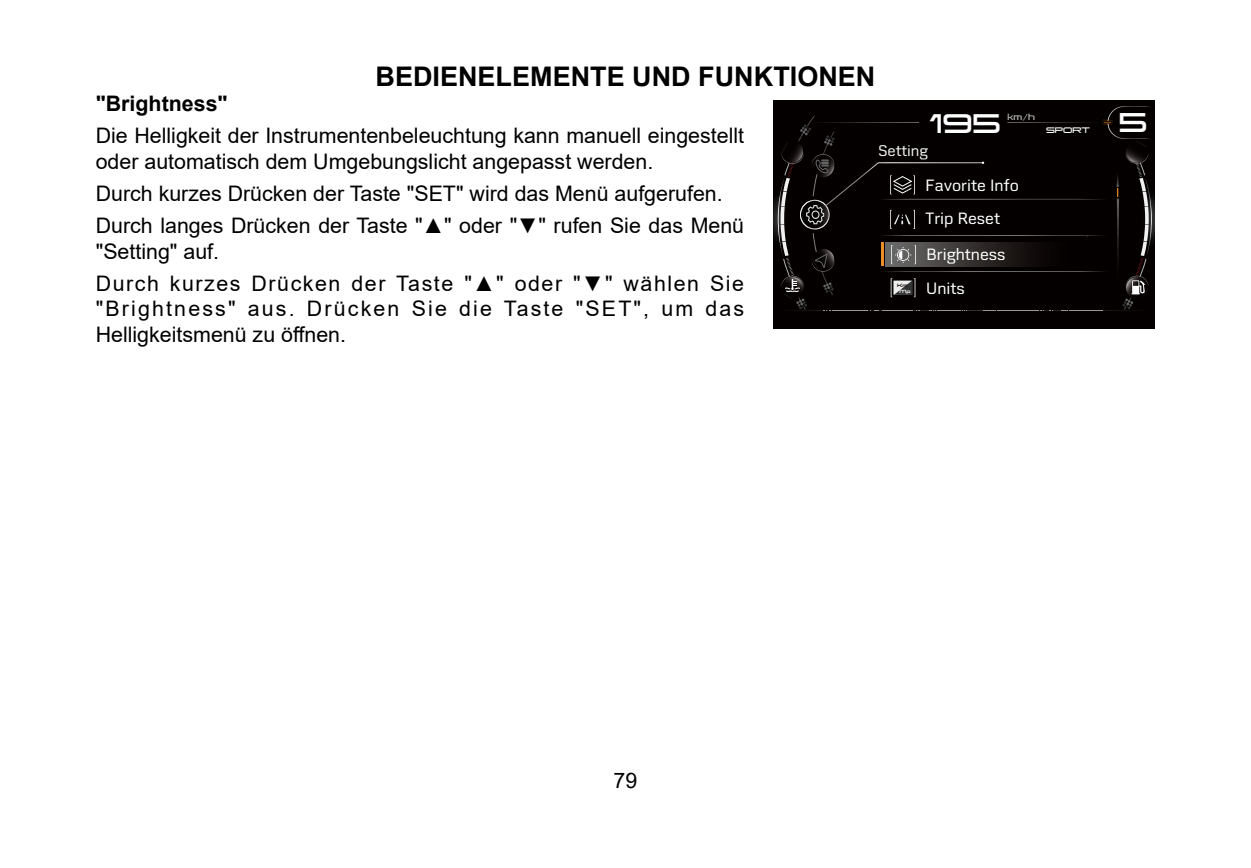
<style>
.page{position:relative;width:1251px;height:868px;background:#fff}
.page>*{position:absolute;margin:0;border:0;box-sizing:border-box;transform-origin:0 0}
.t1{font:700 27px "Arial";color:#000}
.t2{font:23.62px "Korataki W01";color:#fff}
.t3{font:21.38px/25.7px "Arial";color:#000}
.t4{font:21.38px/25.7px "Arial";letter-spacing:.1em;color:#000}
.t5{font:21.38px/31.9px "Arial";letter-spacing:.07em;color:#000}
.t6{font:700 21.38px "Arial";color:#000}
.t7{font:17.1px/33.3px "CFMOT Ofont";color:#fff}
.t8{font:16.2px "CFMOT Ofont";color:#f1f1f1}
.t9{font:7.65px "Korataki W01";color:#b2b2b2}
.t10{font:6.98px "Korataki W01";color:#fff}
.t11{font:4.73px "Controller Ext Five";color:#231815;scale:.94 1}
.t12{font:4.5px "Controller Ext Five";color:#efeeef;scale:.96 1}
</style>
<div class="page">
<div style="left:773px;top:100px;width:381px;height:229px;background:#040000"></div>
<img style="left:1151px;top:197px;width:3px;height:44px">
<img style="left:773px;top:197px;width:4px;height:43px">
<svg style="left:777px;top:106px;width:374px;height:205px"></svg>
<p class="t1" style="left:375px;top:57px;width:501px">BEDIENELEMENTE UND FUNKTIONEN</p>
<p class="t6" style="left:96px;top:89px;width:133px">"Brightness"</p>
<p class="t3" style="left:96px;top:123px;width:649px">Die Helligkeit der Instrumentenbeleuchtung kann manuell eingestellt oder automatisch dem Umgebungslicht angepasst werden.</p>
<p class="t3" style="left:96px;top:177px;width:650px;line-height:31.9px">Durch kurzes Drücken der Taste "SET" wird das Menü aufgerufen.<br>Durch langes Drücken der Taste "▲" oder "▼" rufen Sie das Menü</p>
<p class="t5" style="left:96px;top:235px;width:649px">"Setting" auf.<br>Durch kurzes Drücken der Taste "▲" oder "▼" wählen Sie</p>
<p class="t4" style="left:96px;top:296px;width:650px">"Brightness" aus. Drücken Sie die Taste "SET", um das<br>Helligkeitsmenü zu öffnen.</p>
<p class="t2" style="left:929px;top:109px;width:72px">195</p>
<p class="t9" style="left:1007px;top:112px;width:29px">km/h</p>
<p class="t8" style="left:878px;top:142px;width:51px">Setting</p>
<p class="t7" style="left:925px;top:169px;width:95px">Favorite Info<br>Trip Reset</p>
<p class="t7" style="left:925px;top:238px;width:81px">Brightness<br>Units</p>
<p class="t11" style="left:897px;top:282px;width:13px">Km</p>
<p class="t12" style="left:899px;top:288px;width:13px">Mp</p>
<p class="t10" style="left:1045px;top:126px;width:45px">SPORT</p>
<p class="t2" style="left:1118px;top:108px;width:30px">5</p>
<p class="t3" style="left:613px;top:767px;width:25px">79</p>
</div>
